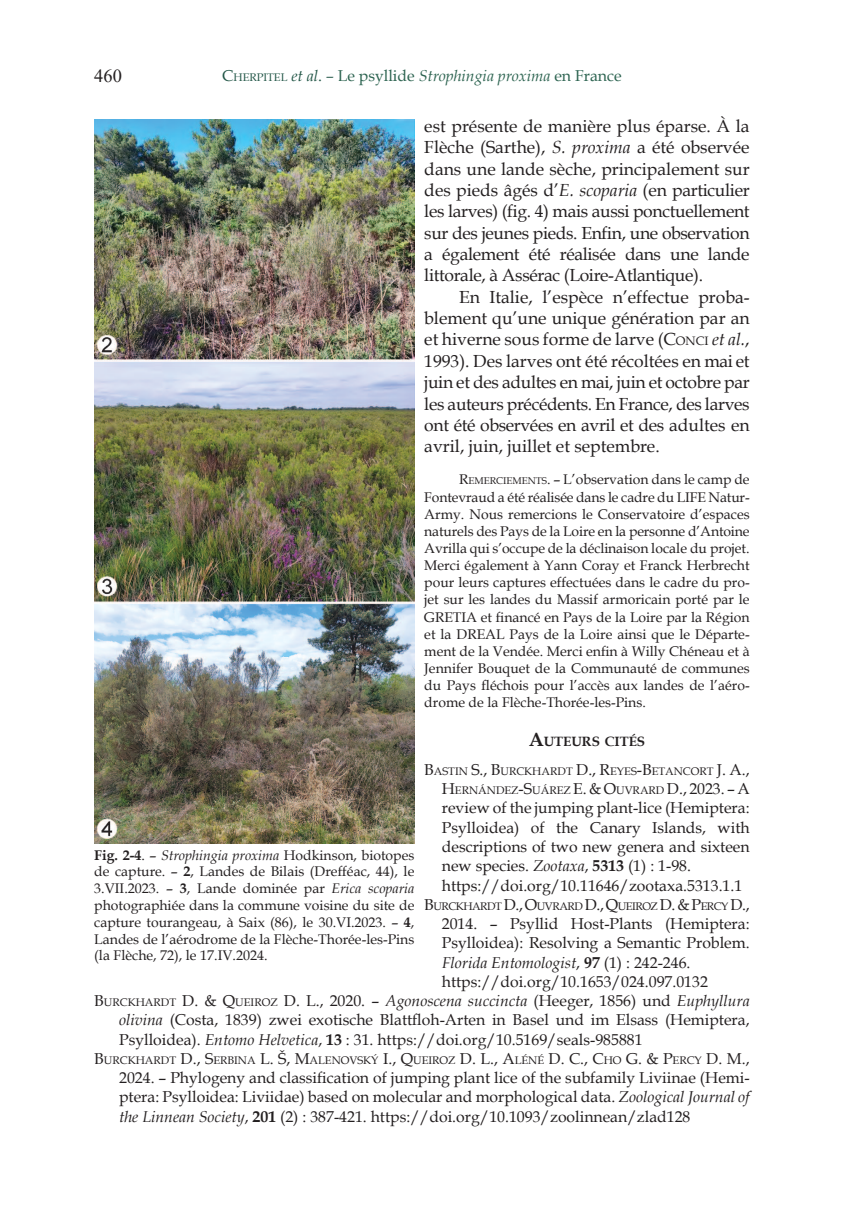
<style>
.page{position:relative;width:844px;height:1216px;background:#fff}
.page>*{position:absolute;margin:0;border:0;box-sizing:border-box;transform-origin:0 0}
.t1{font:18.38px "Times New Roman";color:#231f20}
.t2{font:17.5px/21.3px "Book Antiqua";letter-spacing:-.02em;color:#231f20;text-align:justify}
.t3{font:15.75px/19.2px "Book Antiqua";color:#231f20}
.t4{font:15.75px "Book Antiqua";color:#2d6451}
.t5{font:italic 15.75px "Book Antiqua";color:#231f20}
.t6{font:14px/17.2px "Book Antiqua";color:#231f20;text-align:justify}
.t7{font:700 13.47px "Book Antiqua";color:#231f20}
.t8{font:11.03px/19.2px "Book Antiqua";color:#231f20;text-align:right}
.t9{font:11.03px "Book Antiqua";letter-spacing:-.045em;color:#231f20}
.s1{color:#225647}
.s2{font-size:11.03px;color:#225647}
.s3{font-style:italic;color:#225647}
.s4{font-style:italic}
.s5{font-style:inherit}
.s6{font-size:12.25px}
.s7{font-size:9.8px}
.s8{font-size:19.25px}
.s9{font-size:15.75px}
.s10{font-weight:700}
.s11{font-style:normal}
.s12{font-weight:700;font-style:normal}
.s13{font-size:11.03px}
</style>
<div class="page">
<img style="left:94px;top:119px;width:320px;height:724px">
<h1 class="t1" style="left:94px;top:63px;width:29px">460</h1>
<p class="t4" style="left:222px;top:65px;width:401px"><span class="s1">C</span><span class="s2">HERPITEL</span> <span class="s3">et al</span><span class="s1">.</span> <span class="s3">–</span> Le psyllide <span class="s4">Strophingia proxima</span> en France</p>
<p class="t2" style="left:424px;top:115px;width:327px">est présente de manière plus éparse. À la Flèche (Sarthe), <span class="s4">S. proxima</span> a été observée dans une lande sèche, principalement sur des pieds âgés d’<span class="s4">E. scoparia</span> (en particulier les larves) (fig. 4) mais aussi ponctuellement sur des jeunes pieds. Enfin, une observation a également été réalisée dans une lande littorale, à Assérac (Loire-Atlantique).</p>
<p class="t2" style="left:424px;top:286px;width:327px;text-indent:35px">En Italie, l’espèce n’effectue proba&shy;blement qu’une unique génération par an et hiverne sous forme de larve (<span class="s5">C</span><span class="s6">ONCI</span> <span class="s4">et al.</span>, 1993). Des larves ont été récoltées en mai et juin et des adultes en mai, juin et octobre par les auteurs précédents. En France, des larves ont été observées en avril et des adultes en avril, juin, juillet et septembre.</p>
<p class="t6" style="left:424px;top:470px;width:327px;text-indent:35px"><span class="s5">R</span><span class="s7">EMERCIEMENTS</span><span class="s5">. –</span> L’observation dans le camp de Fontevraud a été réalisée dans le cadre du LIFE Natur-Army. Nous remercions le Conservatoire d’espaces naturels des Pays de la Loire en la personne d’Antoine Avrilla qui s’occupe de la déclinaison locale du projet.<br>Merci également à Yann Coray et Franck Herbrecht pour leurs captures effectuées dans le cadre du pro&shy;jet sur les landes du Massif armoricain porté par le GRETIA et financé en Pays de la Loire par la Région et la DREAL Pays de la Loire ainsi que le Départe&shy;ment de la Vendée. Merci enfin à Willy Chéneau et à Jennifer Bouquet de la Communauté de communes du Pays fléchois pour l’accès aux landes de l’aéro&shy;drome de la Flèche-Thorée-les-Pins.</p>
<p class="t7" style="left:528px;top:732px;width:118px"><span class="s8">A</span>UTEURS CITÉS</p>
<p class="t8" style="left:424px;top:761px;width:327px"><span class="s9">B</span>ASTIN <span class="s9">S., B</span>URCKHARDT <span class="s9">D., R</span>EYES<span class="s9">-B</span>ETANCORT <span class="s9">J. A .,<br>H</span>ERNÁNDEZ<span class="s9">-S</span>UÁREZ <span class="s9">E. &amp; O</span>UVRARD <span class="s9">D.</span><span class="s9">, 2023. – A</span></p>
<p class="t3" style="left:441px;top:798px;width:309px">review of the jumping plant-lice (Hemiptera:<br>Psylloidea) of the Canary Islands, with descriptions of two new genera and sixteen new species. <span class="s4">Zootaxa</span>, <span class="s10">5313</span> (1) : 1‑98. https://doi.org/10.11646/zootaxa.5313.1.1</p>
<p class="t9" style="left:424px;top:898px;width:327px"><span class="s9">B</span>URCKHARDT <span class="s9">D., O</span>UVRARD <span class="s9">D., Q</span>UEIROZ <span class="s9">D. &amp; P</span>ERCY <span class="s9">D .</span><span class="s9">,</span></p>
<p class="t3" style="left:441px;top:913px;width:309px">2014. – Psyllid Host-Plants (Hemiptera:</p>
<p class="t3" style="left:441px;top:932px;width:309px">Psylloidea): Resolving a Semantic Problem.</p>
<p class="t5" style="left:441px;top:951px;width:250px">Florida Entomologist<span class="s11">,</span> <span class="s12">97</span> <span class="s11">(1) : 242‑246.</span></p>
<p class="t3" style="left:441px;top:971px;width:267px">https://doi.org/10.1653/024.097.0132</p>
<p class="t3" style="left:94px;top:990px;width:656px"><span class="s5">B</span><span class="s13">URCKHARDT</span> D. &amp; <span class="s5">Q</span><span class="s13">UEIROZ</span> D. L., 2020. – <span class="s4">Agonoscena succincta</span> (Heeger, 1856) und <span class="s4">Euphyllura</span></p>
<p class="t3" style="left:119px;top:1010px;width:632px"><span class="s4">olivina</span> (Costa, 1839) zwei exotische Blattfloh-Arten in Basel und im Elsass (Hemiptera,</p>
<p class="t3" style="left:119px;top:1029px;width:525px">Psylloidea). <span class="s4">Entomo Helvetica</span>, <span class="s10">13</span> : 31. https://doi.org/10.5169/seals-985881</p>
<p class="t8" style="left:94px;top:1050px;width:656px"><span class="s9">B</span>URCKHARDT <span class="s9">D.</span><span class="s9">,</span> <span class="s9">S</span>ERBINA <span class="s9">L.</span> <span class="s9">Š,</span> <span class="s9">M</span>ALENOVSKÝ <span class="s9">I.</span><span class="s9">,</span> <span class="s9">Q</span>UEIROZ <span class="s9">D. L.</span><span class="s9">,</span> <span class="s9">A</span>LÉNÉ <span class="s9">D. C.</span><span class="s9">,</span> <span class="s9">C</span>HO <span class="s9">G. &amp; P</span>ERCY <span class="s9">D. M .</span><span class="s9">,</span></p>
<p class="t3" style="left:119px;top:1067px;width:632px;text-align:justify">2024. – Phylogeny and classification of jumping plant lice of the subfamily Liviinae (Hemi&shy;ptera: Psylloidea: Liviidae) based on molecular and morphological data. <span class="s4">Zoological Journal of the Linnean Society</span>, <span class="s10">201</span> (2) : 387-421. https://doi.org/10.1093/zoolinnean/zlad128</p>
<p class="t6" style="left:94px;top:846px;width:321px"><span class="s10">Fig. 2-4</span>. – <span class="s4">Strophingia proxima</span> Hodkinson, biotopes de capture. – <span class="s10">2</span>, Landes de Bilais (Drefféac, 44), le 3.VII.2023. – <span class="s10">3</span>, Lande dominée par <span class="s4">Erica scoparia </span>photographiée dans la commune voisine du site de capture tourangeau, à Saix (86), le 30.VI.2023. – <span class="s10">4</span>, Landes de l’aérodrome de la Flèche-Thorée-les-Pins (la Flèche, 72), le 17.IV.2024.</p>
</div>
